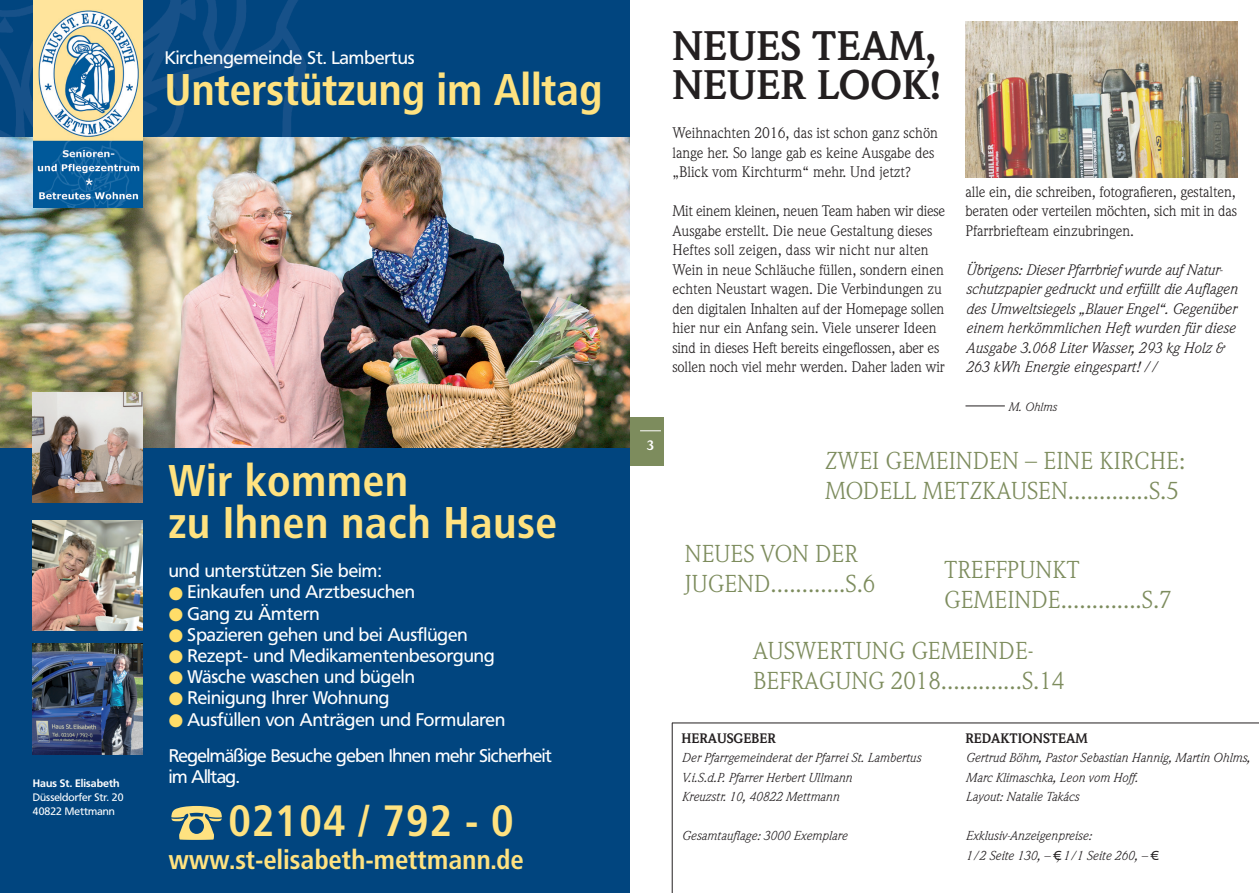
<style>
.page{position:relative;width:1259px;height:893px;background:#fff}
.page>*{position:absolute;margin:0;border:0;box-sizing:border-box;transform-origin:0 0}
.t1{font:700 43.8px/41.8px "Frutiger Condensed BQ";letter-spacing:.025em;color:#ffe280}
.t2{font:700 43.35px "Frutiger Condensed BQ";letter-spacing:.025em;color:#ffe280}
.t3{font:700 40.5px/39px "Weidemann";color:#231f20}
.t4{font:700 26.7px "Frutiger Condensed BQ";letter-spacing:.015em;color:#ffe280}
.t5{font:24px/30px "Weidemann";color:#7d8c5d}
.t6{font:18.15px "Frutiger BQ";color:#fff}
.t7{font:18.15px/36.3px "Frutiger BQ";letter-spacing:-.025em;color:#fff}
.t8{font:15px/19.5px "Weidemann";color:#231f20}
.t9{font:italic 15px/19.5px "Weidemann";letter-spacing:-.01em;color:#231f20}
.t10{font:700 13.5px "Weidemann";color:#231f20}
.t11{font:700 13.5px "Weidemann";color:#fff}
.t12{font:italic 12.75px/19.5px "Weidemann";color:#231f20}
.t13{font:italic 12px "Weidemann";color:#231f20}
.t14{font:10.8px/14px "Frutiger BQ";color:#fff}
.t15{font:700 10.8px "Frutiger BQ";color:#fff}
.s1{color:#ffdd68}
.s2{font-style:normal}
</style>
<div class="page">
<div style="left:594px;top:417px;width:70px;height:48px;background:#7d8c5d"></div>
<svg style="left:640px;top:430px;width:21px;height:1px"></svg>
<div style="left:0;top:0;width:629px;height:893px;background:#01457f"></div>
<img style="left:0;top:0;width:347px;height:138px">
<img style="left:0;top:138px;width:629px;height:310px">
<img style="left:33px;top:393px;width:109px;height:110px">
<img style="left:33px;top:520px;width:110px;height:110px">
<img style="left:33px;top:644px;width:110px;height:110px">
<img style="left:34px;top:0;width:109px;height:207px">
<hr style="left:672px;top:723px;width:587px;height:1px;background:#231f20">
<hr style="left:672px;top:723px;width:1px;height:170px;background:#231f20">
<hr style="left:965px;top:406px;width:40px;height:1px;background:#231f20">
<img style="left:965px;top:21px;width:272px;height:156px">
<p class="t6" style="left:165px;top:47px;width:251px">Kirchengemeinde St. Lambertus</p>
<h1 class="t1" style="left:165px;top:69px;width:439px">Unterstützung im Alltag</h1>
<p class="t15" style="left:33px;top:777px;width:88px">Haus St. Elisabeth</p>
<p class="t14" style="left:33px;top:791px;width:92px">Düsseldorfer Str. 20<br>40822 Mettmann</p>
<h1 class="t1" style="left:169px;top:459px;width:390px">Wir kommen<br>zu Ihnen nach Hause</h1>
<p class="t6" style="left:169px;top:560px;width:214px">und unterstützen Sie beim:</p>
<p class="t6" style="left:169px;top:581px;width:248px"><span class="s1">●</span> Einkaufen und Arztbesuchen</p>
<p class="t6" style="left:169px;top:603px;width:152px"><span class="s1">●</span> Gang zu Ämtern</p>
<p class="t6" style="left:169px;top:624px;width:300px"><span class="s1">●</span> Spazieren gehen und bei Ausflügen</p>
<p class="t6" style="left:169px;top:645px;width:327px"><span class="s1">●</span> Rezept- und Medikamentenbesorgung</p>
<p class="t6" style="left:169px;top:666px;width:248px"><span class="s1">●</span> Wäsche waschen und bügeln</p>
<p class="t6" style="left:169px;top:687px;width:222px"><span class="s1">●</span> Reinigung Ihrer Wohnung</p>
<p class="t7" style="left:169px;top:701px;width:385px"><span class="s1">●</span> Ausfüllen von Anträgen und Formularen<br>Regelmäßige Besuche geben Ihnen mehr Sicherheit</p>
<p class="t7" style="left:169px;top:759px;width:72px">im Alltag.</p>
<h2 class="t2" style="left:169px;top:794px;width:346px">☎ 02104 / 792 - 0</h2>
<h3 class="t4" style="left:169px;top:843px;width:356px">www.st-elisabeth-mettmann.de</h3>
<p class="t11" style="left:647px;top:438px;width:9px">3</p>
<h3 class="t3" style="left:672px;top:27px;width:271px">NEUES TEAM,<br>NEUER LOOK!</h3>
<p class="t8" style="left:672px;top:123px;width:267px">Weihnachten 2016, das ist schon ganz schön lange her. So lange gab es keine Ausgabe des „Blick vom Kirchturm“ mehr. Und jetzt?</p>
<p class="t8" style="left:672px;top:201px;width:274px">Mit einem kleinen, neuen Team haben wir diese Ausgabe erstellt. Die neue Gestaltung dieses Heftes soll zeigen, dass wir nicht nur alten Wein in neue Schläuche füllen, sondern einen echten Neustart wagen. Die Verbindungen zu den digitalen Inhalten auf der Homepage sollen hier nur ein Anfang sein. Viele unserer Ideen sind in dieses Heft bereits eingeflossen, aber es sollen noch viel mehr werden. Daher laden wir</p>
<p class="t8" style="left:965px;top:182px;width:273px;text-align:justify">alle ein, die schreiben, fotografieren, gestalten, beraten oder verteilen möchten, sich mit in das Pfarrbriefteam einzubringen.</p>
<p class="t9" style="left:965px;top:260px;width:273px">Übrigens: Dieser Pfarrbrief wurde auf Natur&shy;schutzpapier gedruckt und erfüllt die Auflagen des Umweltsiegels „Blauer Engel“. Gegenüber einem herkömmlichen Heft wurden für diese Ausgabe 3.068 Liter Wasser, 293 kg Holz &amp; 263 kWh Energie eingespart! <span class="s2">//</span></p>
<p class="t13" style="left:1008px;top:400px;width:50px">M. Ohlms</p>
<h3 class="t5" style="left:825px;top:445px;width:362px">Zwei Gemeinden – eine Kirche:<br>Modell Metzkausen.............S.5</h3>
<h3 class="t5" style="left:685px;top:538px;width:192px">neues von der jugend............S.6</h3>
<h3 class="t5" style="left:944px;top:555px;width:229px">treffpunkt gemeinde.............S.7</h3>
<h3 class="t5" style="left:753px;top:636px;width:313px">Auswertung Gemeinde&shy;befragung 2018.............S.14</h3>
<p class="t10" style="left:681px;top:730px;width:96px">HERAUSGEBER</p>
<p class="t12" style="left:681px;top:748px;width:240px">Der Pfarrgemeinderat der Pfarrei St. Lambertus<br>V.i.S.d.P. Pfarrer Herbert Ullmann<br>Kreuzstr. 10, 40822 Mettmann</p>
<p class="t12" style="left:681px;top:826px;width:167px">Gesamtauflage: 3000 Exemplare</p>
<p class="t10" style="left:965px;top:730px;width:124px">REDAKTIONSTEAM</p>
<p class="t12" style="left:965px;top:748px;width:286px">Gertrud Böhm, Pastor Sebastian Hannig, Martin Ohlms,<br>Marc Klimaschka, Leon vom Hoff.<br>Layout: Natalie Takács</p>
<p class="t12" style="left:965px;top:826px;width:190px">Exklusiv-Anzeigenpreise:<br>1/2 Seite 130, – €, 1/1 Seite 260, – €</p>
</div>
